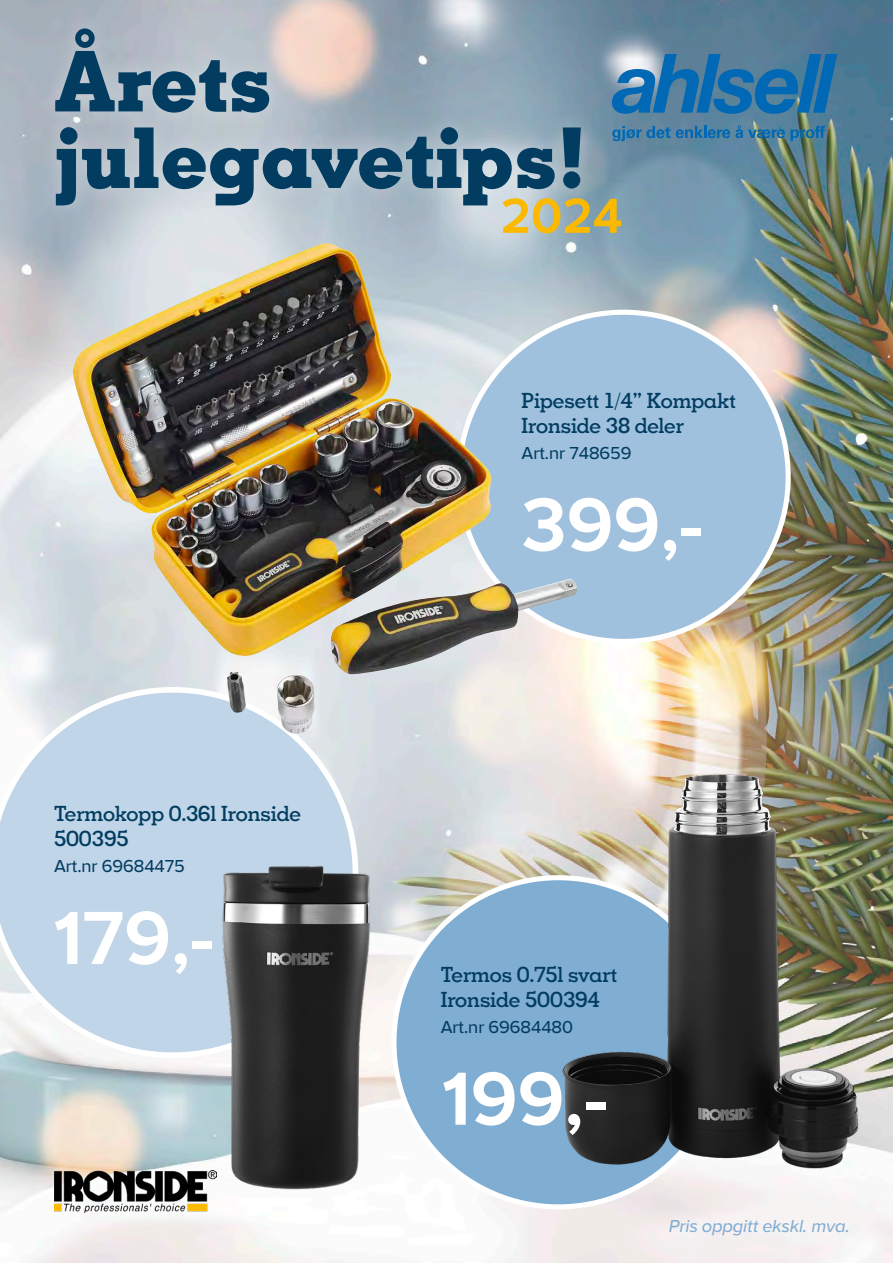
<style>
.page{position:relative;width:893px;height:1263px;background:#fff}
.page>*{position:absolute;margin:0;border:0;box-sizing:border-box;transform-origin:0 0}
.t1{font:800 84px/76.5px "Ahlsell Slab";color:#023d61}
.t2{font:700 78px "Ahlsell Sans";color:#fff}
.t3{font:700 51px "Ahlsell Sans";color:#fbb900}
.t4{font:500 21px/25.2px "Ahlsell Slab";color:#023d61}
.t5{font:18px "Ahlsell Sans";color:#023d61}
.t6{font:italic 18px "Ahlsell Sans";color:#80add2}
</style>
<div class="page">
<img style="left:0;top:0;width:893px;height:1263px">
<div style="left:459px;top:312px;width:329px;height:329px;background:#a0c1dd;border-radius:50%"></div>
<svg style="left:0;top:687px;width:358px;height:371px"></svg>
<div style="left:394px;top:878px;width:329px;height:329px;background:#80add2;border-radius:50%"></div>
<img style="left:73px;top:243px;width:504px;height:491px">
<img style="left:54px;top:749px;width:484px;height:485px">
<img style="left:554px;top:688px;width:320px;height:517px">
<div style="left:36px;top:9px;width:563px;height:215px;background:#fff;opacity:.35"></div>
<img style="left:54px;top:1170px;width:163px;height:43px">
<svg style="left:612px;top:54px;width:225px;height:60px;background:#377bac"></svg>
<svg style="left:612px;top:125px;width:213px;height:16px;background:#427ca0"></svg>
<h1 class="t1" style="left:54px;top:43px;width:534px">Årets julegavetips!</h1>
<h3 class="t3" style="left:501px;top:186px;width:123px">2024</h3>
<p class="t4" style="left:522px;top:388px;width:216px">Pipesett 1/4” Kompakt<br>Ironside 38 deler</p>
<p class="t5" style="left:522px;top:443px;width:111px">Art.nr 748659</p>
<p class="t4" style="left:54px;top:801px;width:248px">Termokopp 0.36l Ironside<br>500395</p>
<p class="t5" style="left:54px;top:856px;width:132px">Art.nr 69684475</p>
<h2 class="t2" style="left:54px;top:892px;width:162px">179,-</h2>
<h2 class="t2" style="left:522px;top:478px;width:183px">399,-</h2>
<p class="t4" style="left:441px;top:962px;width:178px">Termos 0.75l svart<br>Ironside 500394</p>
<p class="t5" style="left:441px;top:1017px;width:134px">Art.nr 69684480</p>
<h2 class="t2" style="left:442px;top:1052px;width:167px">199,-</h2>
<p class="t6" style="left:668px;top:1216px;width:182px">Pris oppgitt ekskl. mva.</p>
</div>
